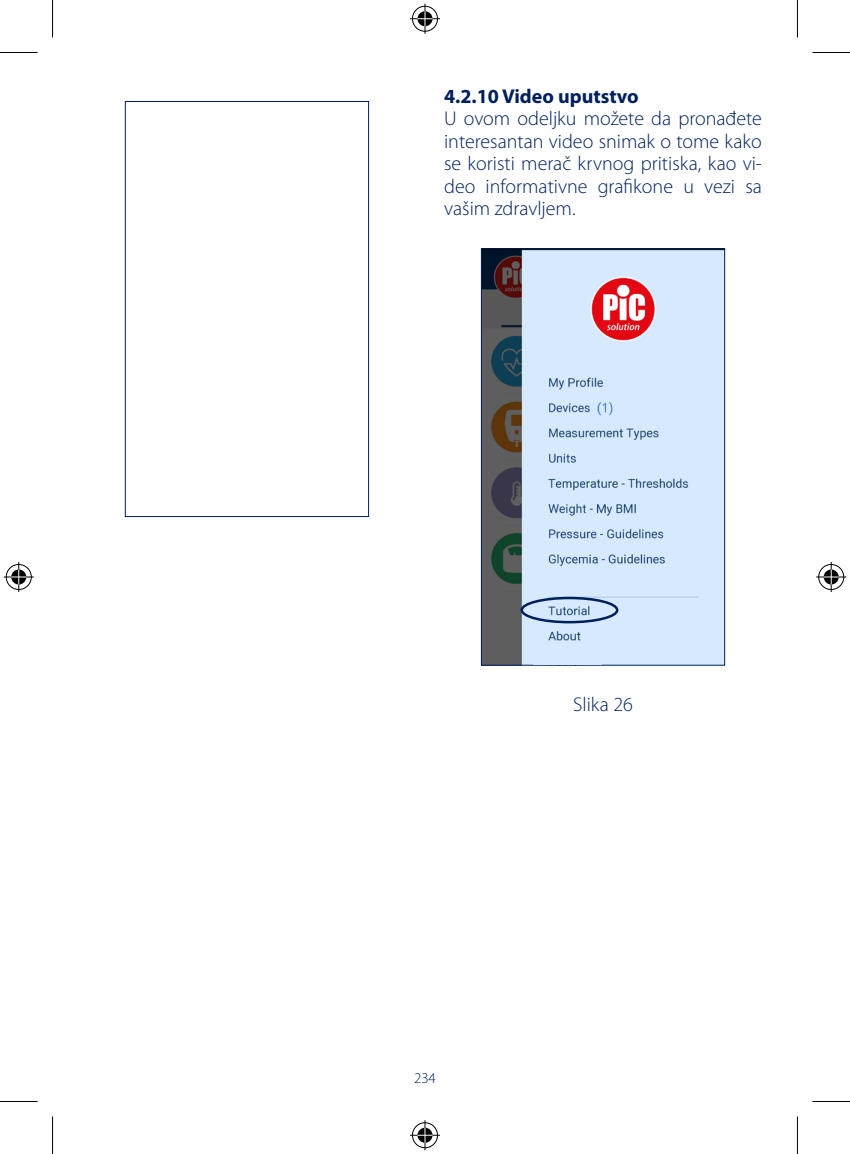
<style>
.page{position:relative;width:850px;height:1154px;background:#fff}
.page>*{position:absolute;margin:0;border:0;box-sizing:border-box;transform-origin:0 0}
.t1{font:300 20px/22.5px "Myriad Pro";color:#00205b;text-align:justify}
.t2{font:700 20px "Myriad Pro";color:#00205b}
.t3{font:300 15px "Myriad Pro";color:#00205b}
</style>
<div class="page">
<div style="left:125px;top:101px;width:244px;height:416px;border:1px solid #00205b"></div>
<img style="left:483px;top:250px;width:239px;height:413px">
<div style="left:481px;top:248px;width:243px;height:417px;border:1px solid #00205b"></div>
<div style="left:520px;top:597px;width:98px;height:26px;border:2px solid #00205b;border-radius:50%"></div>
<div style="left:533px;top:651px;width:68px;height:14px;background:#d7e9ff"></div>
<hr style="left:0;top:52px;width:38px;height:1px;background:#000">
<hr style="left:812px;top:52px;width:37px;height:1px;background:#000">
<hr style="left:0;top:1101px;width:38px;height:1px;background:#000">
<hr style="left:812px;top:1101px;width:37px;height:1px;background:#000">
<hr style="left:52px;top:0;width:1px;height:38px;background:#000">
<hr style="left:52px;top:1116px;width:1px;height:38px;background:#000">
<hr style="left:796px;top:0;width:1px;height:38px;background:#000">
<hr style="left:796px;top:1116px;width:1px;height:38px;background:#000">
<div style="left:410px;top:5px;width:29px;height:28px;border:3px solid #fff;border-radius:50%"></div>
<hr style="left:410px;top:17px;width:30px;height:3px;background:#fff">
<hr style="left:423px;top:4px;width:3px;height:30px;background:#fff">
<div style="left:415px;top:10px;width:19px;height:18px;border:3px solid #fff;border-radius:50%"></div>
<div style="left:412px;top:6px;width:25px;height:26px;border:1px solid #000;border-radius:50%"></div>
<hr style="left:410px;top:18px;width:30px;height:1px;background:#000">
<hr style="left:424px;top:4px;width:1px;height:30px;background:#000">
<svg style="left:417px;top:11px;width:15px;height:15px"></svg>
<div style="left:410px;top:1121px;width:29px;height:28px;border:3px solid #fff;border-radius:50%"></div>
<hr style="left:410px;top:1134px;width:30px;height:3px;background:#fff">
<hr style="left:423px;top:1120px;width:3px;height:30px;background:#fff">
<div style="left:415px;top:1126px;width:19px;height:18px;border:3px solid #fff;border-radius:50%"></div>
<div style="left:412px;top:1122px;width:25px;height:26px;border:1px solid #000;border-radius:50%"></div>
<hr style="left:410px;top:1135px;width:30px;height:1px;background:#000">
<hr style="left:424px;top:1120px;width:1px;height:30px;background:#000">
<svg style="left:417px;top:1128px;width:15px;height:15px"></svg>
<div style="left:5px;top:563px;width:28px;height:28px;border:3px solid #fff;border-radius:50%"></div>
<hr style="left:4px;top:575px;width:30px;height:3px;background:#fff">
<hr style="left:17px;top:562px;width:3px;height:30px;background:#fff">
<div style="left:10px;top:568px;width:18px;height:18px;border:3px solid #fff;border-radius:50%"></div>
<div style="left:6px;top:564px;width:26px;height:26px;border:1px solid #000;border-radius:50%"></div>
<hr style="left:4px;top:576px;width:30px;height:1px;background:#000">
<hr style="left:18px;top:562px;width:1px;height:30px;background:#000">
<svg style="left:11px;top:569px;width:15px;height:15px"></svg>
<div style="left:816px;top:563px;width:28px;height:28px;border:3px solid #fff;border-radius:50%"></div>
<hr style="left:815px;top:575px;width:30px;height:3px;background:#fff">
<hr style="left:829px;top:562px;width:3px;height:30px;background:#fff">
<div style="left:821px;top:568px;width:18px;height:18px;border:3px solid #fff;border-radius:50%"></div>
<div style="left:818px;top:564px;width:25px;height:26px;border:1px solid #000;border-radius:50%"></div>
<hr style="left:815px;top:576px;width:30px;height:1px;background:#000">
<hr style="left:830px;top:562px;width:1px;height:30px;background:#000">
<svg style="left:823px;top:569px;width:15px;height:15px"></svg>
<p class="t2" style="left:444px;top:85px;width:196px">4.2.10 Video uputstvo</p>
<p class="t1" style="left:444px;top:108px;width:319px">U ovom odeljku možete da pronađete interesantan video snimak o tome kako se koristi merač krvnog pritiska, kao vi&shy;deo informativne grafikone u vezi sa vašim zdravljem.</p>
<p class="t1" style="left:573px;top:693px;width:61px">Slika 26</p>
<p class="t3" style="left:414px;top:1069px;width:23px">234</p>
</div>
